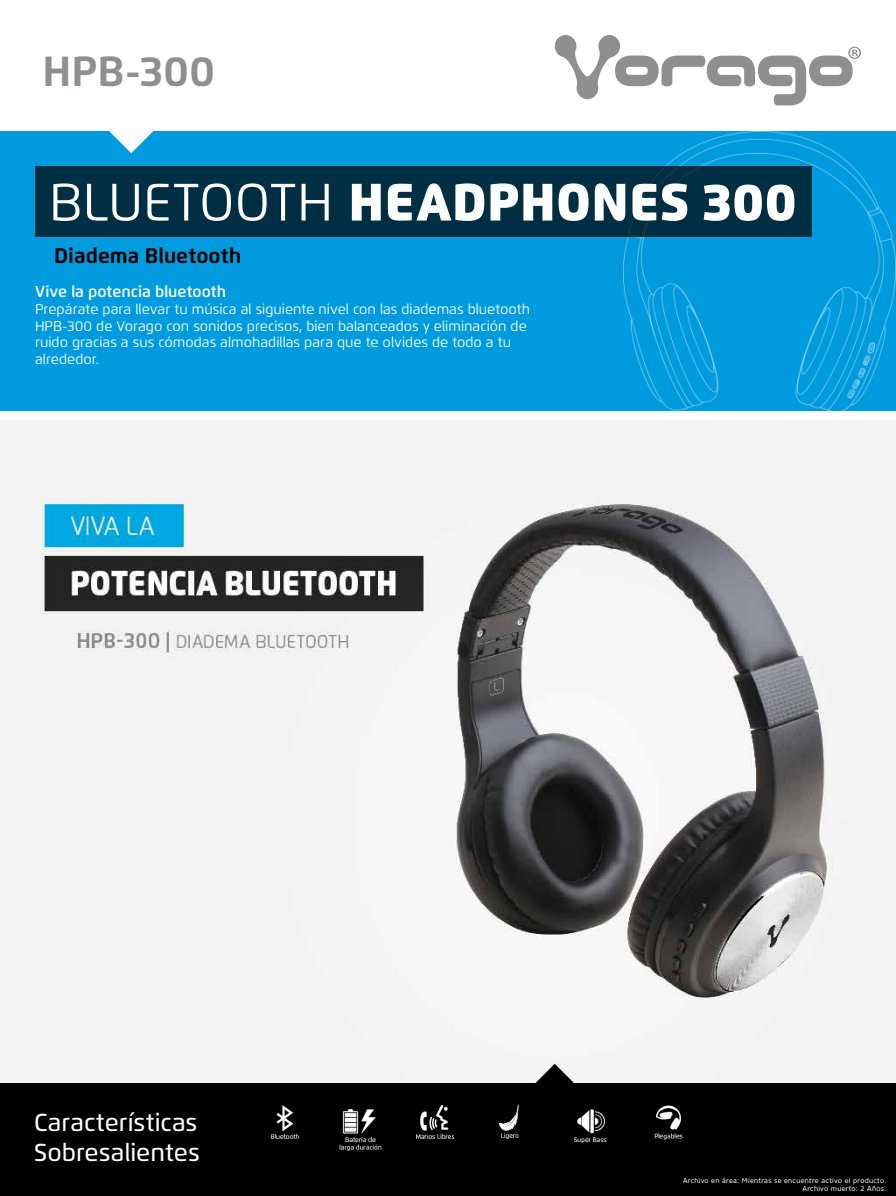
<style>
.page{position:relative;width:896px;height:1196px;background:#fff}
.page>*{position:absolute;margin:0;border:0;box-sizing:border-box;transform-origin:0 0}
.t1{font:900 52.5px "Flexo";color:#fff}
.t2{font:700 42px "Flexo";color:#8e9090}
.t3{font:500 24.5px/29.4px "Flexo";color:#fff}
.t4{font:700 21px "Flexo";color:#000}
.t5{font:600 15.75px "Flexo";color:#fff}
.t6{font:14px/16.8px "Flexo";color:#fff}
.t7{font:7px/7.9px "Core Sans N45";letter-spacing:.04em;color:#fff;text-align:right}
.s1{font-weight:400}
</style>
<div class="page">
<div style="left:0;top:1082px;width:896px;height:113px;background:#000"></div>
<div style="left:0;top:131px;width:896px;height:280px;background:#009bde"></div>
<img style="left:0;top:420px;width:896px;height:661px">
<svg style="left:109px;top:131px;width:44px;height:22px"></svg>
<div style="left:35px;top:166px;width:777px;height:70px;background:#002e43"></div>
<svg style="left:533px;top:1063px;width:44px;height:20px"></svg>
<img style="left:270px;top:1104px;width:249px;height:47px">
<img style="left:574px;top:1105px;width:109px;height:38px">
<svg style="left:555px;top:35px;width:306px;height:70px"></svg>
<h2 class="t2" style="left:43px;top:45px;width:174px">HPB-300</h2>
<h1 class="t1" style="left:49px;top:170px;width:750px"><span class="s1">BLUETOOTH</span> HEADPHONES 300</h1>
<h3 class="t4" style="left:54px;top:242px;width:189px">Diadema Bluetooth</h3>
<p class="t5" style="left:35px;top:282px;width:193px">Vive la potencia bluetooth</p>
<p class="t6" style="left:35px;top:300px;width:497px">Prepárate para llevar tu música al siguiente nivel con las diademas bluetooth HPB-300 de Vorago con sonidos precisos, bien balanceados y eliminación de ruido gracias a sus cómodas almohadillas para que te olvides de todo a tu alrededor.</p>
<h3 class="t3" style="left:34px;top:1107px;width:167px">Características<br>Sobresalientes</h3>
<p class="t7" style="left:683px;top:1176px;width:205px">Archivo en área: Mientras se encuentre activo el producto.<br>Archivo muerto: 2 Años.</p>
</div>
